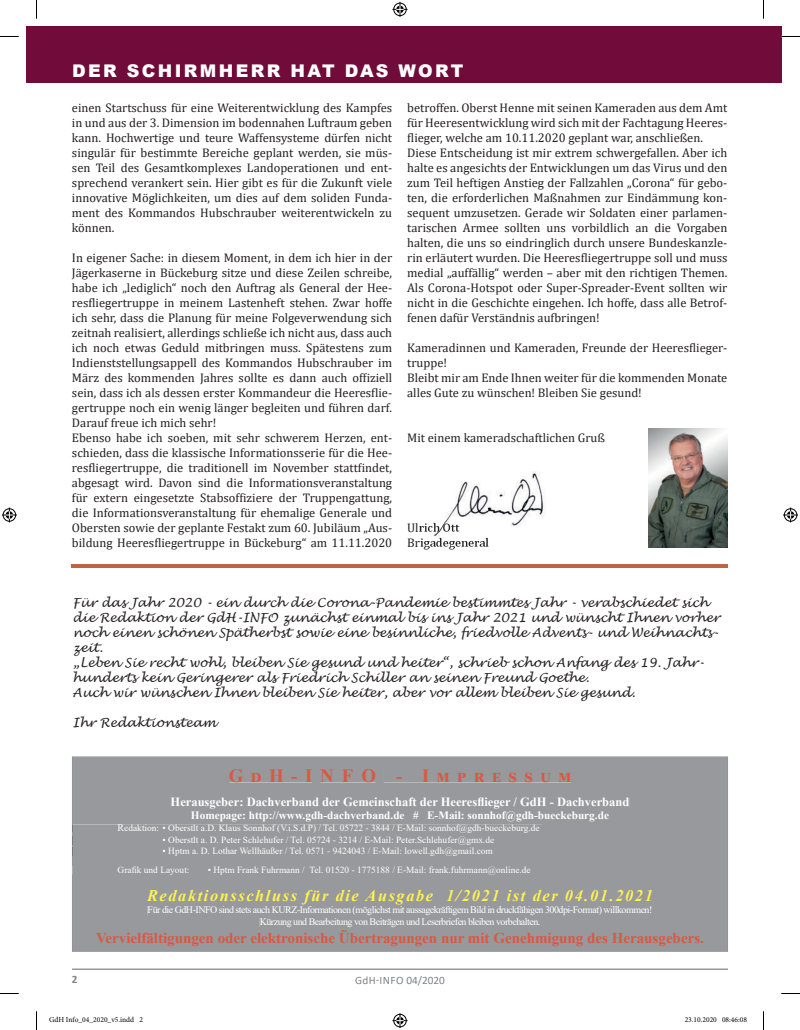
<style>
.page{position:relative;width:800px;height:1030px;background:#fff}
.page>*{position:absolute;margin:0;border:0;box-sizing:border-box;transform-origin:0 0}
.t1{font:700 18.75px "Times New Roman";letter-spacing:.4em;color:#d95842}
.t2{font:900 17.5px "Arial";letter-spacing:.135em;color:#fff}
.t3{font:italic 700 16.25px "Times New Roman";letter-spacing:.1em;color:#fff34f}
.t4{font:700 15px "Times New Roman";color:#d95842}
.t5{font:12.5px/15px "Cambria";color:#231f20}
.t6{font:italic 12.5px/15px "Lucida Handwriting";color:#231f20}
.t7{font:700 12.5px "Times New Roman";color:#fff}
.t8{font:700 11.25px "Times New Roman";color:#fff}
.t9{font:11.25px "Calibri";letter-spacing:.02em;color:#808285}
.t10{font:700 11.25px "Calibri";color:#808285}
.t11{font:10px/12px "Times New Roman";letter-spacing:-.05em;color:#fff;text-align:center}
.t12{font:9.38px/11.2px "Times New Roman";color:#fff;text-align:center}
.t13{font:7.5px "Minion Pro";color:#000}
.s1{font-size:10px}
</style>
<div class="page">
<hr style="left:72px;top:968px;width:655px;height:1px;background:#636366">
<div style="left:26px;top:26px;width:755px;height:57px;background:#710b3a"></div>
<div style="left:72px;top:757px;width:655px;height:194px;background:#97999c"></div>
<img style="left:648px;top:429px;width:79px;height:118px">
<img style="left:433px;top:471px;width:112px;height:76px">
<img style="left:420px;top:523px;width:39px;height:9px">
<img style="left:420px;top:523px;width:20px;height:8px">
<img style="left:429px;top:538px;width:59px;height:9px">
<svg style="left:420px;top:538px;width:9px;height:9px"></svg>
<hr style="left:72px;top:564px;width:655px;height:4px;background:#be624a">
<svg style="left:0;top:36px;width:19px;height:1px"></svg>
<svg style="left:781px;top:36px;width:18px;height:1px"></svg>
<svg style="left:0;top:993px;width:19px;height:1px"></svg>
<svg style="left:781px;top:993px;width:18px;height:1px"></svg>
<svg style="left:36px;top:0;width:1px;height:19px"></svg>
<svg style="left:36px;top:1011px;width:1px;height:19px"></svg>
<svg style="left:763px;top:0;width:1px;height:19px"></svg>
<svg style="left:763px;top:1011px;width:1px;height:19px"></svg>
<svg style="left:392px;top:2px;width:15px;height:15px"></svg>
<svg style="left:392px;top:1013px;width:15px;height:15px"></svg>
<svg style="left:2px;top:507px;width:15px;height:15px"></svg>
<svg style="left:783px;top:507px;width:14px;height:15px"></svg>
<h2 class="t2" style="left:72px;top:65px;width:393px">DER SCHIRMHERR HAT DAS WORT</h2>
<p class="t5" style="left:72px;top:100px;width:321px;text-align:justify">einen Startschuss für eine Weiterentwicklung des Kampfes in und aus der 3. Dimension im bodennahen Luftraum geben kann. Hochwertige und teure Waffensysteme dürfen nicht singulär für bestimmte Bereiche geplant werden, sie müs&shy;sen Teil des Gesamtkomplexes Landoperationen und ent&shy;sprechend verankert sein. Hier gibt es für die Zukunft viele innovative Möglichkeiten, um dies auf dem soliden Funda&shy;ment des Kommandos Hubschrauber weiterentwickeln zu können.</p>
<p class="t5" style="left:72px;top:250px;width:321px">In eigener Sache: in diesem Moment, in dem ich hier in der Jägerkaserne in Bückeburg sitze und diese Zeilen schreibe, habe ich „lediglich“ noch den Auftrag als General der Hee&shy;resfliegertruppe in meinem Lastenheft stehen. Zwar hoffe ich sehr, dass die Planung für meine Folgeverwendung sich zeitnah realisiert, allerdings schließe ich nicht aus, dass auch ich noch etwas Geduld mitbringen muss. Spätestens zum Indienststellungsappell des Kommandos Hubschrauber im März des kommenden Jahres sollte es dann auch offiziell sein, dass ich als dessen erster Kommandeur die Heeresflie&shy;gertruppe noch ein wenig länger begleiten und führen darf.<br>Darauf freue ich mich sehr!<br>Ebenso habe ich soeben, mit sehr schwerem Herzen, ent&shy;schieden, dass die klassische Informationsserie für die Hee&shy;resfliegertruppe, die traditionell im November stattfindet, abgesagt wird. Davon sind die Informationsveranstaltung für extern eingesetzte Stabsoffiziere der Truppengattung, die Informationsveranstaltung für ehemalige Generale und Obersten sowie der geplante Festakt zum 60. Jubiläum „Aus&shy;bildung Heeresfliegertruppe in Bückeburg“ am 11.11.2020</p>
<p class="t5" style="left:407px;top:100px;width:321px">betroffen. Oberst Henne mit seinen Kameraden aus dem Amt für Heeresentwicklung wird sich mit der Fachtagung Heeres&shy;flieger, welche am 10.11.2020 geplant war, anschließen.<br>Diese Entscheidung ist mir extrem schwergefallen. Aber ich halte es angesichts der Entwicklungen um das Virus und den zum Teil heftigen Anstieg der Fallzahlen „Corona“ für gebo&shy;ten, die erforderlichen Maßnahmen zur Eindämmung kon&shy;sequent umzusetzen. Gerade wir Soldaten einer parlamen&shy;tarischen Armee sollten uns vorbildlich an die Vorgaben halten, die uns so eindringlich durch unsere Bundeskanzle&shy;rin erläutert wurden. Die Heeresfliegertruppe soll und muss medial „auffällig“ werden – aber mit den richtigen Themen.<br>Als Corona-Hotspot oder Super-Spreader-Event sollten wir nicht in die Geschichte eingehen. Ich hoffe, dass alle Betrof&shy;fenen dafür Verständnis aufbringen!</p>
<p class="t5" style="left:407px;top:340px;width:321px">Kameradinnen und Kameraden, Freunde der Heeresflieger&shy;truppe!<br>Bleibt mir am Ende Ihnen weiter für die kommenden Monate alles Gute zu wünschen! Bleiben Sie gesund!</p>
<p class="t5" style="left:407px;top:430px;width:199px">Mit einem kameradschaftlichen Gruß</p>
<p class="t6" style="left:73px;top:596px;width:648px">Für das Jahr 2020 - ein durch die Corona-Pandemie bestimmtes Jahr - verabschiedet sich die Redaktion der GdH-INFO zunächst einmal bis ins Jahr 2021 und wünscht Ihnen vorher noch einen schönen Spätherbst sowie eine besinnliche, friedvolle Advents- und Weihnachts&shy;zeit.<br>„Leben Sie recht wohl, bleiben Sie gesund und heiter“, schrieb schon Anfang des 19. Jahr&shy;hunderts kein Geringerer als Friedrich Schiller an seinen Freund Goethe.<br>Auch wir wünschen Ihnen bleiben Sie heiter, aber vor allem bleiben Sie gesund.</p>
<p class="t6" style="left:73px;top:716px;width:145px">Ihr Redaktionsteam</p>
<h1 class="t1" style="left:228px;top:762px;width:344px">GDH-INFO - IMPRESSUM</h1>
<p class="t7" style="left:170px;top:792px;width:460px">Herausgeber: Dachverband der Gemeinschaft der Heeresflieger / GdH - Dachverband</p>
<p class="t8" style="left:191px;top:807px;width:419px">Homepage: http://www.gdh-dachverband.de # E-Mail: sonnhof@gdh-bueckeburg.de</p>
<p class="t12" style="left:118px;top:823px;width:423px"><span class="s1">R</span>edaktion: ï Oberstlt a.D. Klaus Sonnhof (V.i.S.d.P) / Tel. 05722 - 3844 / E-Mail: sonnhof@gdh-bueckeburg.de ï Oberstlt a. D. Peter Schlehufer / Tel. 05724 - 3214 / E-Mail: Peter.Schlehufer@gmx.de<br>ï Hptm a. D. Lothar Wellhäußer / Tel. 0571 - 9424043 / E-Mail: lowell.gdh@gmail.com</p>
<p class="t12" style="left:118px;top:863px;width:73px">Grafik und Layout:</p>
<p class="t12" style="left:208px;top:863px;width:324px">• Hptm Frank Fuhrmann / Tel. 01520 - 1775188 / E-Mail: frank.fuhrmann@online.de</p>
<h3 class="t3" style="left:147px;top:890px;width:507px">Redaktionsschluss für die Ausgabe 1/2021 ist der 04.01.2021</h3>
<p class="t11" style="left:147px;top:903px;width:506px">Für die GdH-INFO sind stets auch KURZ-Informationen (möglichst mit aussagekräftigem Bild in druckfähigen 300dpi-Format) willkommen!<br>Kürzung und Bearbeitung von Beiträgen und Leserbriefen bleiben vorbehalten.</p>
<p class="t4" style="left:96px;top:927px;width:609px">Vervielfältigungen oder elektronische Übertragungen nur mit Genehmigung des Herausgebers.</p>
<p class="t10" style="left:72px;top:972px;width:7px">2</p>
<p class="t9" style="left:355px;top:973px;width:91px">GdH-INFO 04/2020</p>
<p class="t13" style="left:49px;top:1017px;width:95px">GdH Info_04_2020_v5.indd 2</p>
<p class="t13" style="left:684px;top:1017px;width:64px">23.10.2020 08:46:08</p>
</div>
